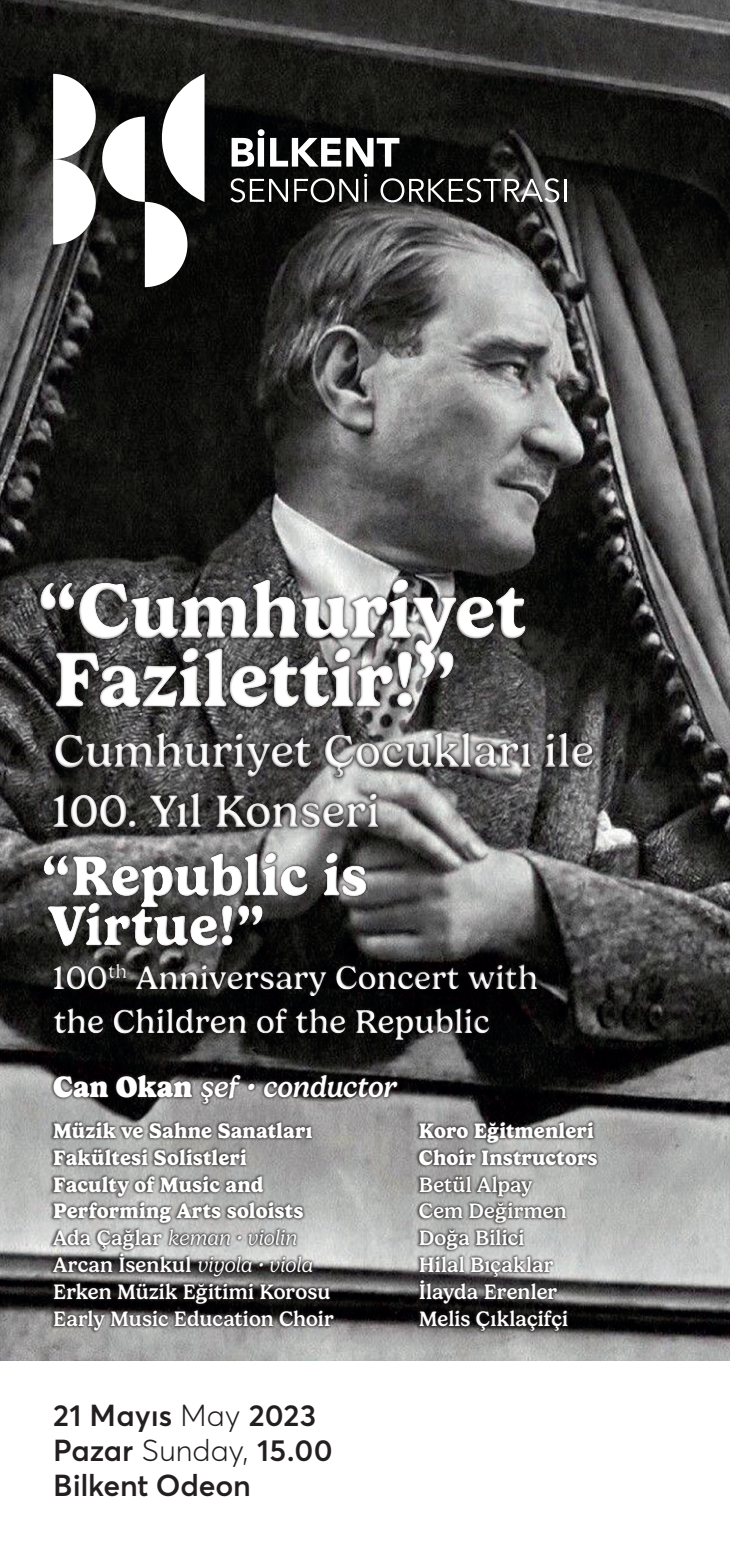
<style>
.page{position:relative;width:730px;height:1567px;background:#fff}
.page>*{position:absolute;margin:0;border:0;box-sizing:border-box;transform-origin:0 0}
.t1{font:700 79px/68.5px "Gelica";color:#fff}
.t2{font:700 57.25px/49.8px "Gelica";letter-spacing:-.005em;color:#fff}
.t3{font:500 46.5px/60.2px "Gelica";color:#fff}
.t4{font:500 33.75px/43.5px "Gelica";color:#fff}
.t5{font:600 30px/35px "Averta";letter-spacing:-.005em;color:#231f20}
.t6{font:italic 500 29.75px "Gelica";letter-spacing:-.005em;color:#fff}
.t7{font:700 21.25px/26.8px "Gelica";letter-spacing:.01em;color:#fff}
.t8{font:500 21.25px/26.8px "Gelica";letter-spacing:.005em;color:#fff}
.s1{font-weight:900;font-style:normal}
.s2{font-weight:500}
.s3{font-weight:300;font-style:italic}
.s4{font-weight:300}
</style>
<div class="page">
<img style="left:0;top:0;width:730px;height:1360px">
<svg style="left:53px;top:74px;width:43px;height:170px"></svg>
<svg style="left:102px;top:74px;width:103px;height:213px"></svg>
<svg style="left:232px;top:129px;width:167px;height:38px"></svg>
<svg style="left:230px;top:178px;width:58px;height:24px"></svg>
<svg style="left:294px;top:178px;width:64px;height:24px"></svg>
<svg style="left:364px;top:174px;width:3px;height:28px"></svg>
<svg style="left:380px;top:178px;width:179px;height:24px"></svg>
<hr style="left:564px;top:179px;width:2px;height:23px;background:#fff">
<div style="left:30px;top:842px;width:547px;height:202px;background:#231f20;opacity:.75"></div>
<div style="left:19px;top:564px;width:630px;height:277px;background:#231f20;opacity:.75"></div>
<div style="left:51px;top:1071px;width:350px;height:35px;background:#231f20;opacity:.75"></div>
<div style="left:50px;top:1118px;width:287px;height:215px;background:#231f20;opacity:.75"></div>
<div style="left:415px;top:1118px;width:185px;height:215px;background:#231f20;opacity:.75"></div>
<h1 class="t1" style="left:37px;top:576px;width:491px">“Cumhuriyet<br>Fazilettir!”</h1>
<h3 class="t3" style="left:51px;top:721px;width:544px">Cumhuriyet Çocukları ile<br>100. Yıl Konseri</h3>
<h2 class="t2" style="left:41px;top:851px;width:328px">“Republic is<br>Virtue!”</h2>
<h3 class="t4" style="left:53px;top:955px;width:487px">100<sup>th</sup> Anniversary Concert with the Children of the Republic</h3>
<h3 class="t6" style="left:53px;top:1069px;width:344px"><span class="s1">Can Okan</span> şef • conductor</h3>
<p class="t7" style="left:53px;top:1117px;width:282px">Müzik ve Sahne Sanatları<br>Fakültesi Solistleri<br>Faculty of Music and<br>Performing Arts soloists<br><span class="s2">Ada Çağlar</span> <span class="s3">keman • violin<br></span><span class="s2">Arcan İsenkul</span> <span class="s3">viyola • viola<br></span><span class="s2">Erken Müzik Eğitimi Korosu<br>Early Music Education Choir</span></p>
<p class="t7" style="left:419px;top:1117px;width:180px">Koro Eğitmenleri<br>Choir Instructors</p>
<p class="t8" style="left:419px;top:1171px;width:151px">Betül Alpay<br>Cem Değirmen<br>Doğa Bilici<br>Hilal Bıçaklar<br>İlayda Erenler<br>Melis Çıklaçifçi</p>
<h3 class="t5" style="left:53px;top:1397px;width:281px">21 Mayıs <span class="s4">May</span> 2023<br>Pazar <span class="s4">Sunday,</span> 15.00<br>Bilkent Odeon</h3>
</div>
